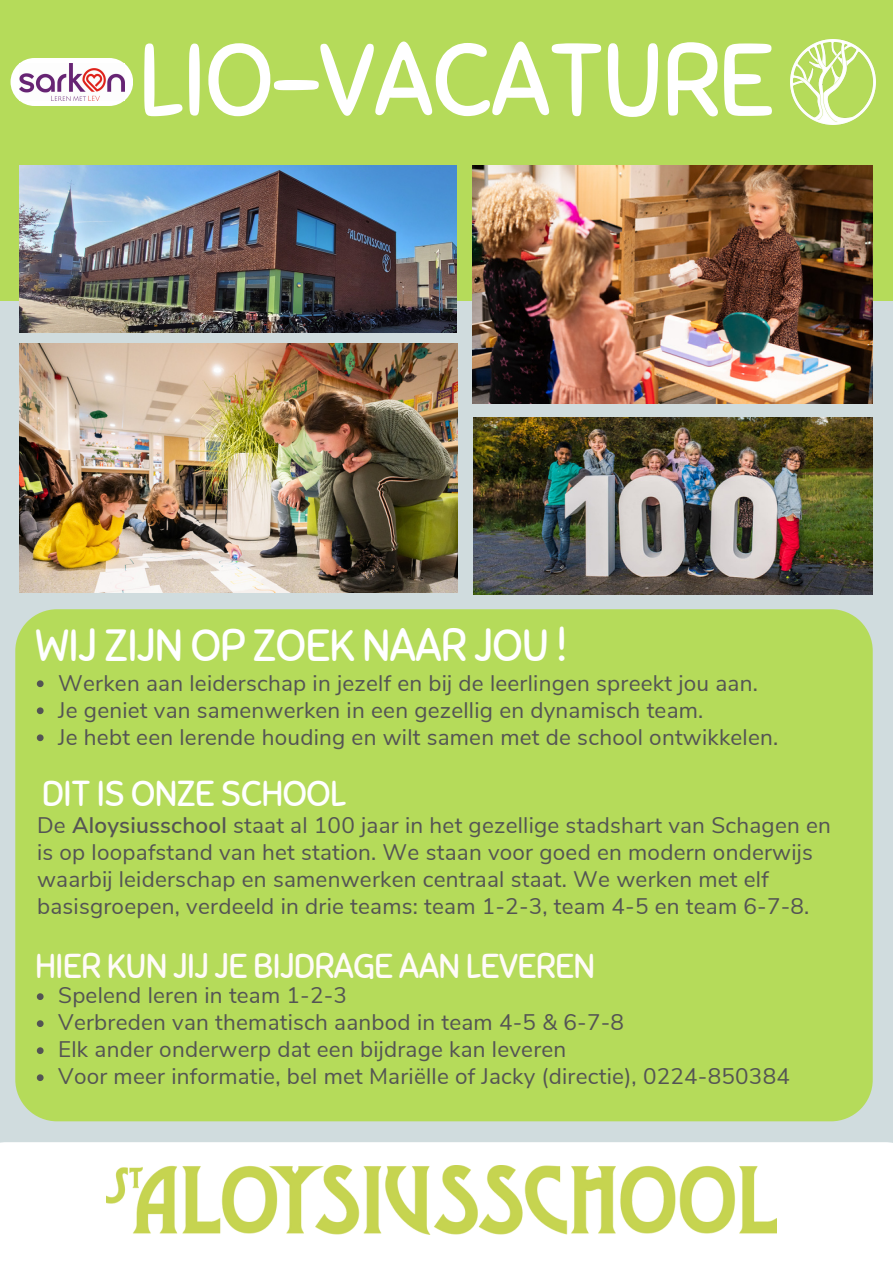
<style>
.page{position:relative;width:893px;height:1264px;background:#fff}
.page>*{position:absolute;margin:0;border:0;box-sizing:border-box;transform-origin:0 0}
.t1{font:102px "Sniglet";letter-spacing:-.025em;color:#fff}
.t2{font:45px "Sniglet";letter-spacing:-.025em;color:#fff}
.t3{font:36px "Sniglet";letter-spacing:-.025em;color:#fff}
.t4{font:34.5px "Sniglet";letter-spacing:-.025em;color:#fffbf8}
.t5{font:22.5px/27px "Nunito Sans";letter-spacing:.01em;color:#545454}
.s1{font-weight:600}
</style>
<div class="page">
<div style="left:0;top:0;width:892px;height:1263px;background:#d0dcde"></div>
<div style="left:0;top:0;width:892px;height:300px;background:#b5db5a"></div>
<div style="left:0;top:1142px;width:892px;height:121px;background:#fff"></div>
<div style="left:15px;top:609px;width:857px;height:512px;background:#b5db5a"></div>
<img style="left:20px;top:343px;width:438px;height:250px">
<img style="left:472px;top:165px;width:400px;height:238px">
<img style="left:790px;top:39px;width:85px;height:86px">
<img style="left:20px;top:165px;width:436px;height:167px">
<img style="left:473px;top:418px;width:399px;height:176px">
<img style="left:106px;top:1165px;width:670px;height:69px">
<svg style="left:37px;top:680px;width:7px;height:7px"></svg>
<svg style="left:37px;top:707px;width:7px;height:7px"></svg>
<svg style="left:37px;top:734px;width:7px;height:7px"></svg>
<svg style="left:37px;top:993px;width:7px;height:7px"></svg>
<svg style="left:37px;top:1020px;width:7px;height:7px"></svg>
<svg style="left:37px;top:1047px;width:7px;height:7px"></svg>
<svg style="left:37px;top:1074px;width:7px;height:7px"></svg>
<svg style="left:11px;top:58px;width:122px;height:48px"></svg>
<img style="left:20px;top:64px;width:105px;height:37px">
<p class="t1" style="left:138px;top:18px;width:638px">LIO-VACATURE</p>
<h3 class="t2" style="left:35px;top:617px;width:533px">WIJ ZIJN OP ZOEK NAAR JOU !</h3>
<p class="t5" style="left:58px;top:669px;width:701px">Werken aan leiderschap in jezelf en bij de leerlingen spreekt jou aan.</p>
<h2 class="t5" style="left:58px;top:696px;width:646px">Je geniet van samenwerken in een gezellig en dynamisch team.</h2>
<h3 class="t5" style="left:58px;top:723px;width:721px">Je hebt een lerende houding en wilt samen met de school ontwikkelen.</h3>
<p class="t3" style="left:42px;top:771px;width:306px">DIT IS ONZE SCHOOL</p>
<p class="t5" style="left:37px;top:812px;width:795px">De <span class="s1">Aloysiusschool</span> staat al 100 jaar in het gezellige stadshart van Schagen en is op loopafstand van het station. We staan voor goed en modern onderwijs waarbij leiderschap en samenwerken centraal staat. We werken met elf basisgroepen, verdeeld in drie teams: team 1-2-3, team 4-5 en team 6-7-8.</p>
<p class="t4" style="left:35px;top:945px;width:561px">HIER KUN JIJ JE BIJDRAGE AAN LEVEREN</p>
<p class="t5" style="left:58px;top:982px;width:290px">Spelend leren in team 1-2-3</p>
<p class="t5" style="left:58px;top:1009px;width:567px">Verbreden van thematisch aanbod in team 4-5 &amp; 6-7-8</p>
<p class="t5" style="left:58px;top:1036px;width:509px">Elk ander onderwerp dat een bijdrage kan leveren</p>
<p class="t5" style="left:58px;top:1063px;width:733px">Voor meer informatie, bel met Mariëlle of Jacky (directie), 0224-850384</p>
</div>
